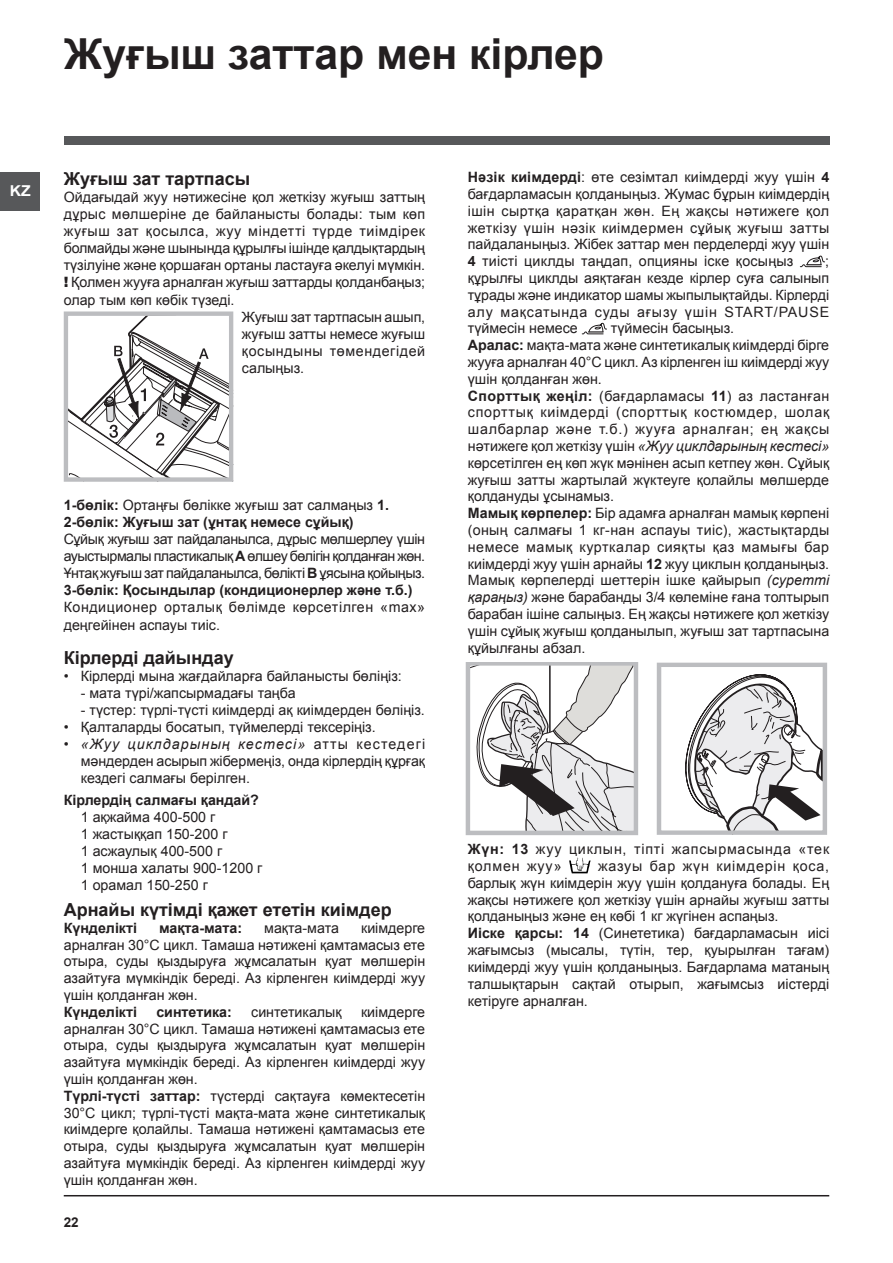
<style>
.page{position:relative;width:893px;height:1263px;background:#fff}
.page>*{position:absolute;margin:0;border:0;box-sizing:border-box;transform-origin:0 0}
.Titolo{font:700 42.75px "Arial";color:#231f20}
.titoletto{font:700 18px "Arial";color:#231f20}
.t1{font:700 15px "Arial";color:#fff;scale:1.05 1}
.Corpo_testo{font:14.25px/16.8px "Arial";color:#231f20;text-align:justify}
.titolletto_piccolo{font:700 14.25px "Arial";color:#231f20}
.Corpo_Testo_Rientro{font:14.25px/17.1px "Arial";letter-spacing:-.005em;color:#231f20;text-align:justify}
.Corpo_testo-2{font:14.25px/17.1px "Arial";letter-spacing:.035em;color:#231f20}
.Corpo_testo-3{font:14.25px/16.8px "Arial";letter-spacing:.055em;color:#231f20}
.titolletto_piccolo-2{font:14.25px "Arial";color:#231f20}
.Titolo_3{font:700 14.25px "Arial";color:#231f20}
.t2{font:700 13.5px "Arial";color:#231f20}
.s1{font-weight:900}
.s2{font-weight:700}
.s3{font-style:italic}
</style>
<div class="page">
<hr style="left:64px;top:1195px;width:765px;height:1px;background:#231f20">
<div style="left:0;top:172px;width:40px;height:38px;background:#57585a"></div>
<div style="left:64px;top:136px;width:765px;height:9px;background:#57585a"></div>
<svg style="left:800px;top:256px;width:25px;height:11px"></svg>
<svg style="left:582px;top:323px;width:25px;height:11px"></svg>
<svg style="left:569px;top:858px;width:22px;height:15px"></svg>
<svg style="left:64px;top:313px;width:169px;height:169px"></svg>
<svg style="left:466px;top:662px;width:172px;height:173px"></svg>
<svg style="left:685px;top:663px;width:143px;height:167px"></svg>
<div style="left:657px;top:663px;width:170px;height:172px;border:4px solid #bcbdc0"></div>
<p class="Titolo" style="left:64px;top:26px;width:542px">Жуғыш заттар мен кірлер</p>
<p class="t1" style="left:10px;top:181px;width:21px">KZ</p>
<p class="titoletto" style="left:64px;top:167px;width:188px">Жуғыш зат тартпасы</p>
<p class="Corpo_testo" style="left:64px;top:189px;width:363px">Ойдағыдай жуу нәтижесіне қол жеткізу жуғыш заттың дұрыс мөлшеріне де байланысты болады: тым көп жуғыш зат қосылса, жуу міндетті түрде тиімдірек болмайды және шынында құрылғы ішінде қалдықтардың түзілуіне және қоршаған ортаны ластауға әкелуі мүмкін.</p>
<p class="Corpo_testo" style="left:64px;top:274px;width:363px"><span class="s1">!</span> Қолмен жууға арналған жуғыш заттарды қолданбаңыз; олар тым көп көбік түзеді.</p>
<p class="Corpo_testo" style="left:242px;top:308px;width:185px">Жуғыш зат тартпасын ашып, жуғыш затты немесе жуғыш қосындыны төмендегідей салыңыз.</p>
<p class="titolletto_piccolo-2" style="left:64px;top:495px;width:327px"><span class="s2">1-бөлік:</span> Ортаңғы бөлікке жуғыш зат салмаңыз <span class="s2">1.</span></p>
<p class="titolletto_piccolo" style="left:64px;top:512px;width:291px">2-бөлік: Жуғыш зат (ұнтақ немесе сұйық)</p>
<p class="Corpo_testo" style="left:64px;top:531px;width:363px">Сұйық жуғыш зат пайдаланылса, дұрыс мөлшерлеу үшін ауыстырмалы пластикалық <span class="s2">А</span> өлшеу бөлігін қолданған жөн.<br>Ұнтақ жуғыш зат пайдаланылса, бөлікті <span class="s2">B</span> ұясына қойыңыз.</p>
<p class="titolletto_piccolo" style="left:64px;top:581px;width:350px">3-бөлік: Қосындылар (кондиционерлер және т.б.)</p>
<p class="Corpo_testo-2" style="left:64px;top:599px;width:363px">Кондиционер орталық бөлімде көрсетілген «max» деңгейінен аспауы тиіс.</p>
<p class="titoletto" style="left:64px;top:645px;width:171px">Кірлерді дайындау</p>
<p class="Corpo_testo" style="left:64px;top:668px;width:340px">• Кірлерді мына жағдайларға байланысты бөліңіз:</p>
<p class="Corpo_testo" style="left:81px;top:685px;width:216px">- мата түрі/жапсырмадағы таңба</p>
<p class="Corpo_testo" style="left:81px;top:702px;width:346px">- түстер: түрлі-түсті киімдерді ақ киімдерден бөліңіз.</p>
<p class="Corpo_testo" style="left:64px;top:719px;width:313px">• Қалталарды босатып, түймелерді тексеріңіз.</p>
<p class="Corpo_Testo_Rientro" style="left:81px;top:736px;width:346px;text-indent:-17px">• <span class="s3">«Жуу циклдарының кестесі»</span> атты кестедегі мәндерден асырып жібермеңіз, онда кірлердің құрғақ кездегі салмағы берілген.</p>
<p class="Titolo_3" style="left:64px;top:790px;width:197px">Кірлердің салмағы қандай?</p>
<p class="Corpo_testo" style="left:81px;top:809px;width:136px">1 ақжайма 400-500 г</p>
<p class="Corpo_testo" style="left:81px;top:826px;width:148px">1 жастыққап 150-200 г</p>
<p class="Corpo_testo" style="left:81px;top:843px;width:143px">1 асжаулық 400-500 г</p>
<p class="Corpo_testo" style="left:81px;top:860px;width:183px">1 монша халаты 900-1200 г</p>
<p class="Corpo_testo" style="left:81px;top:877px;width:129px">1 орамал 150-250 г</p>
<p class="titoletto" style="left:64px;top:898px;width:329px">Арнайы күтімді қажет ететін киімдер</p>
<p class="titolletto_piccolo" style="left:64px;top:918px;width:75px">Күнделікті</p>
<p class="titolletto_piccolo" style="left:159px;top:918px;width:84px">мақта-мата:</p>
<p class="Corpo_testo" style="left:264px;top:919px;width:76px">мақта-мата</p>
<p class="Corpo_testo" style="left:64px;top:919px;width:363px;text-indent:297px">киімдерге арналған 30°C цикл. Тамаша нәтижені қамтамасыз ете отыра, суды қыздыруға жұмсалатын қуат мөлшерін азайтуға мүмкіндік береді. Аз кірленген киімдерді жуу үшін қолданған жөн.</p>
<p class="titolletto_piccolo" style="left:64px;top:1002px;width:75px">Күнделікті</p>
<p class="titolletto_piccolo" style="left:156px;top:1002px;width:77px">синтетика:</p>
<p class="Corpo_testo" style="left:251px;top:1003px;width:92px">синтетикалық</p>
<p class="Corpo_testo" style="left:64px;top:1003px;width:363px;text-indent:297px">киімдерге арналған 30°C цикл. Тамаша нәтижені қамтамасыз ете отыра, суды қыздыруға жұмсалатын қуат мөлшерін азайтуға мүмкіндік береді. Аз кірленген киімдерді жуу үшін қолданған жөн.</p>
<p class="Corpo_testo" style="left:64px;top:1087px;width:363px"><span class="s2">Түрлі-түсті заттар:</span> түстерді сақтауға көмектесетін 30°C цикл; түрлі-түсті мақта-мата және синтетикалық киімдерге қолайлы. Тамаша нәтижені қамтамасыз ете отыра, суды қыздыруға жұмсалатын қуат мөлшерін азайтуға мүмкіндік береді. Аз кірленген киімдерді жуу үшін қолданған жөн.</p>
<p class="t2" style="left:64px;top:1214px;width:17px">22</p>
<p class="Corpo_testo" style="left:468px;top:169px;width:363px"><span class="s2">Нәзік киімдерді</span>: өте сезімтал киімдерді жуу үшін <span class="s2">4 </span>бағдарламасын қолданыңыз. Жумас бұрын киімдердің ішін сыртқа қаратқан жөн. Ең жақсы нәтижеге қол жеткізу үшін нәзік киімдермен сұйық жуғыш затты пайдаланыңыз. Жібек заттар мен перделерді жуу үшін <span class="s2">4</span> тиісті циклды таңдап, опцияны іске қосыңыз</p>
<p class="Corpo_testo" style="left:468px;top:253px;width:363px;text-indent:357px">; құрылғы циклды аяқтаған кезде кірлер суға салынып тұрады және индикатор шамы жыпылықтайды. Кірлерді алу мақсатында суды ағызу үшін START/PAUSE түймесін немесе</p>
<p class="Corpo_testo" style="left:611px;top:320px;width:125px">түймесін басыңыз.</p>
<p class="Corpo_testo" style="left:468px;top:337px;width:363px"><span class="s2">Аралас:</span> мақта-мата және синтетикалық киімдерді бірге жууға арналған 40°C цикл. Аз кірленген іш киімдерді жуу үшін қолданған жөн.</p>
<p class="Corpo_testo" style="left:468px;top:387px;width:363px"><span class="s2">Спорттық жеңіл:</span> (бағдарламасы <span class="s2">11</span>) аз ластанған спорттық киімдерді (спорттық костюмдер, шолақ шалбарлар және т.б.) жууға арналған; ең жақсы нәтижеге қол жеткізу үшін <span class="s3">«Жуу циклдарының кестесі» </span>көрсетілген ең көп жүк мәнінен асып кетпеу жөн. Сұйық жуғыш затты жартылай жүктеуге қолайлы мөлшерде қолдануды ұсынамыз.</p>
<p class="Corpo_testo" style="left:468px;top:505px;width:363px"><span class="s2">Мамық көрпелер:</span> Бір адамға арналған мамық көрпені (оның салмағы 1 кг-нан аспауы тиіс), жастықтарды немесе мамық курткалар сияқты қаз мамығы бар киімдерді жуу үшін арнайы <span class="s2">12</span> жуу циклын қолданыңыз.<br>Мамық көрпелерді шеттерін ішке қайырып <span class="s3">(суретті қараңыз)</span> және барабанды 3/4 көлеміне ғана толтырып барабан ішіне салыңыз. Ең жақсы нәтижеге қол жеткізу үшін сұйық жуғыш қолданылып, жуғыш зат тартпасына құйылғаны абзал.</p>
<p class="Corpo_testo-3" style="left:468px;top:841px;width:363px"><span class="s2">Жүн: 13</span> жуу циклын, тіпті жапсырмасында «тек қолмен жуу»</p>
<p class="Corpo_testo" style="left:468px;top:858px;width:363px;text-indent:130px">жазуы бар жүн киімдерін қоса, барлық жүн киімдерін жуу үшін қолдануға болады. Ең жақсы нәтижеге қол жеткізу үшін арнайы жуғыш затты қолданыңыз және ең көбі 1 кг жүгінен аспаңыз.</p>
<p class="Corpo_testo" style="left:468px;top:925px;width:363px"><span class="s2">Иіске қарсы: 14</span> (Синететикa) бағдарламасын иісі жағымсыз (мысалы, түтін, тер, қуырылған тағам) киімдерді жуу үшін қолданыңыз. Бағдарлама матаның талшықтарын сақтай отырып, жағымсыз иістерді кетіруге арналған.</p>
</div>
